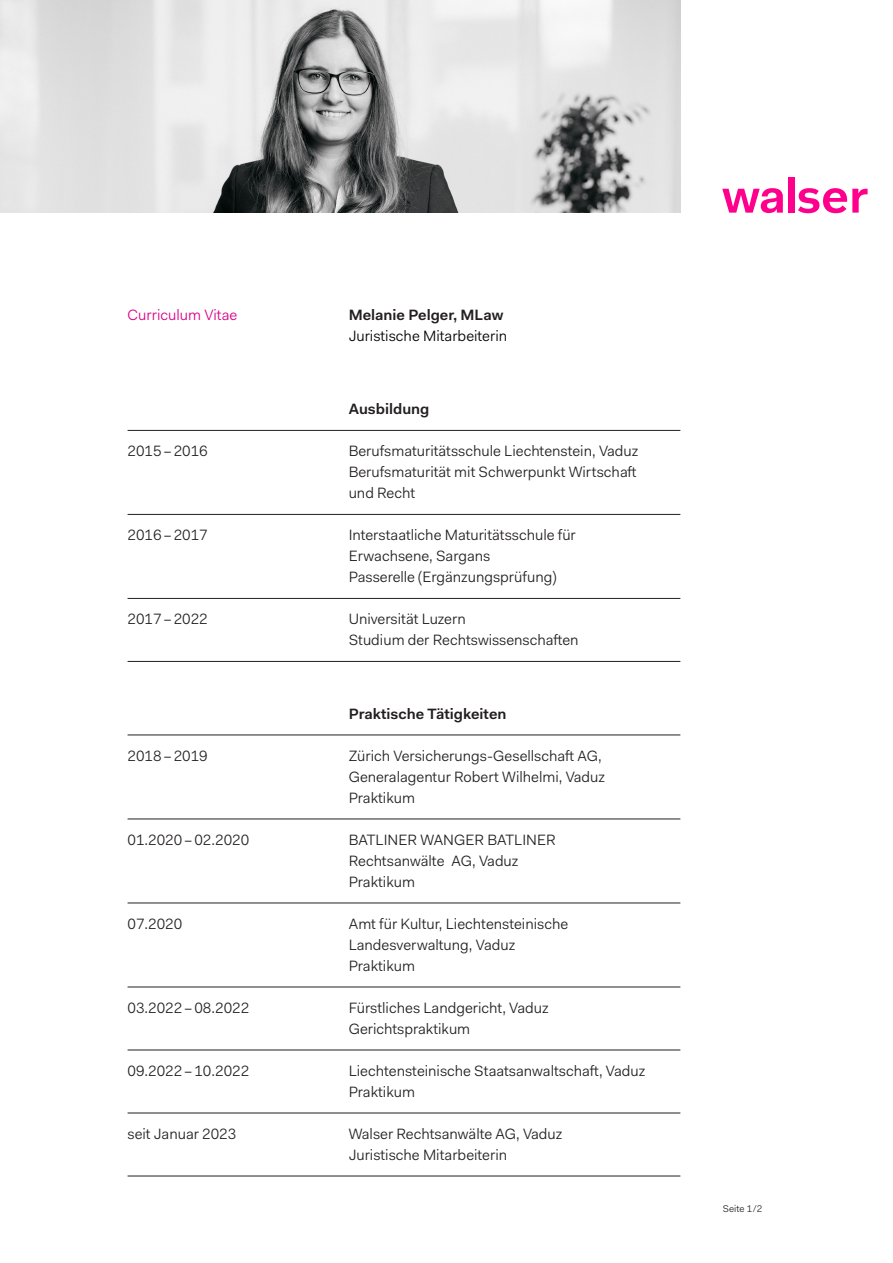
<style>
.page{position:relative;width:893px;height:1263px;background:#fff}
.page>*{position:absolute;margin:0;border:0;box-sizing:border-box;transform-origin:0 0}
.Grundtext_Linie_oben{font:15px/21px "Fakt Pro Blond";color:#231f20}
.Grundtext_fett{font:600 15px "Fakt Pro";color:#231f20}
.Grundtext_fett-2{font:15px "Fakt Pro Blond";color:#000}
.Grundtext_fett-3{font:15px "Fakt Pro Blond";color:#db0188}
.t1{font:9.75px "Fakt Pro Blond";color:#231f20}
</style>
<div class="page">
<hr style="left:128px;top:430px;width:552px;height:1px;background:#231f20">
<hr style="left:128px;top:514px;width:552px;height:1px;background:#231f20">
<hr style="left:128px;top:598px;width:552px;height:1px;background:#231f20">
<hr style="left:128px;top:661px;width:552px;height:1px;background:#231f20">
<hr style="left:128px;top:735px;width:552px;height:1px;background:#231f20">
<hr style="left:128px;top:819px;width:552px;height:1px;background:#231f20">
<hr style="left:128px;top:903px;width:552px;height:1px;background:#231f20">
<hr style="left:128px;top:987px;width:552px;height:1px;background:#231f20">
<hr style="left:128px;top:1050px;width:552px;height:1px;background:#231f20">
<hr style="left:128px;top:1113px;width:552px;height:1px;background:#231f20">
<hr style="left:128px;top:1176px;width:552px;height:1px;background:#231f20">
<svg style="left:722px;top:188px;width:61px;height:25px"></svg>
<div style="left:788px;top:177px;width:7px;height:36px;background:#ff008c"></div>
<svg style="left:798px;top:188px;width:70px;height:25px"></svg>
<img style="left:0;top:0;width:680px;height:213px">
<p class="Grundtext_fett-3" style="left:128px;top:304px;width:111px">Curriculum Vitae</p>
<p class="Grundtext_fett" style="left:349px;top:304px;width:156px">Melanie Pelger, MLaw</p>
<p class="Grundtext_fett-2" style="left:349px;top:325px;width:160px">Juristische Mitarbeiterin</p>
<p class="Grundtext_fett" style="left:349px;top:399px;width:82px">Ausbildung</p>
<p class="Grundtext_Linie_oben" style="left:128px;top:440px;width:82px">2015–2016</p>
<p class="Grundtext_Linie_oben" style="left:349px;top:440px;width:291px">Berufsmaturitätsschule Liechtenstein, Vaduz<br>Berufsmaturität mit Schwerpunkt Wirtschaft</p>
<p class="Grundtext_Linie_oben" style="left:349px;top:482px;width:68px">und Recht</p>
<p class="Grundtext_Linie_oben" style="left:128px;top:524px;width:82px">2016–2017</p>
<p class="Grundtext_Linie_oben" style="left:349px;top:524px;width:229px">Interstaatliche Maturitätsschule für</p>
<p class="Grundtext_Linie_oben" style="left:349px;top:545px;width:143px">Erwachsene, Sargans</p>
<p class="Grundtext_Linie_oben" style="left:349px;top:566px;width:209px">Passerelle (Ergänzungsprüfung)</p>
<p class="Grundtext_Linie_oben" style="left:128px;top:608px;width:82px">2017–2022</p>
<p class="Grundtext_Linie_oben" style="left:349px;top:608px;width:119px">Universität Luzern</p>
<p class="Grundtext_Linie_oben" style="left:349px;top:629px;width:231px">Studium der Rechtswissenschaften</p>
<p class="Grundtext_fett" style="left:349px;top:703px;width:159px">Praktische Tätigkeiten</p>
<p class="Grundtext_Linie_oben" style="left:128px;top:745px;width:82px">2018–2019</p>
<p class="Grundtext_Linie_oben" style="left:349px;top:745px;width:258px">Zürich Versicherungs-Gesellschaft AG,<br>Generalagentur Robert Wilhelmi, Vaduz</p>
<p class="Grundtext_Linie_oben" style="left:349px;top:787px;width:68px">Praktikum</p>
<p class="Grundtext_Linie_oben" style="left:128px;top:829px;width:123px">01.2020–02.2020</p>
<p class="Grundtext_Linie_oben" style="left:349px;top:829px;width:209px">BATLINER WANGER BATLINER</p>
<p class="Grundtext_Linie_oben" style="left:349px;top:850px;width:171px">Rechtsanwälte AG, Vaduz<br>Praktikum</p>
<p class="Grundtext_Linie_oben" style="left:128px;top:913px;width:56px">07.2020</p>
<p class="Grundtext_Linie_oben" style="left:349px;top:913px;width:221px">Amt für Kultur, Liechtensteinische</p>
<p class="Grundtext_Linie_oben" style="left:349px;top:934px;width:168px">Landesverwaltung, Vaduz<br>Praktikum</p>
<p class="Grundtext_Linie_oben" style="left:128px;top:997px;width:123px">03.2022–08.2022</p>
<p class="Grundtext_Linie_oben" style="left:349px;top:997px;width:201px">Fürstliches Landgericht, Vaduz<br>Gerichtspraktikum</p>
<p class="Grundtext_Linie_oben" style="left:128px;top:1060px;width:123px">09.2022–10.2022</p>
<p class="Grundtext_Linie_oben" style="left:349px;top:1060px;width:298px">Liechtensteinische Staatsanwaltschaft, Vaduz<br>Praktikum</p>
<p class="Grundtext_Linie_oben" style="left:128px;top:1123px;width:110px">seit Januar 2023</p>
<p class="Grundtext_Linie_oben" style="left:349px;top:1123px;width:215px">Walser Rechtsanwälte AG, Vaduz<br>Juristische Mitarbeiterin</p>
<p class="t1" style="left:723px;top:1202px;width:41px">Seite 1/2</p>
</div>
